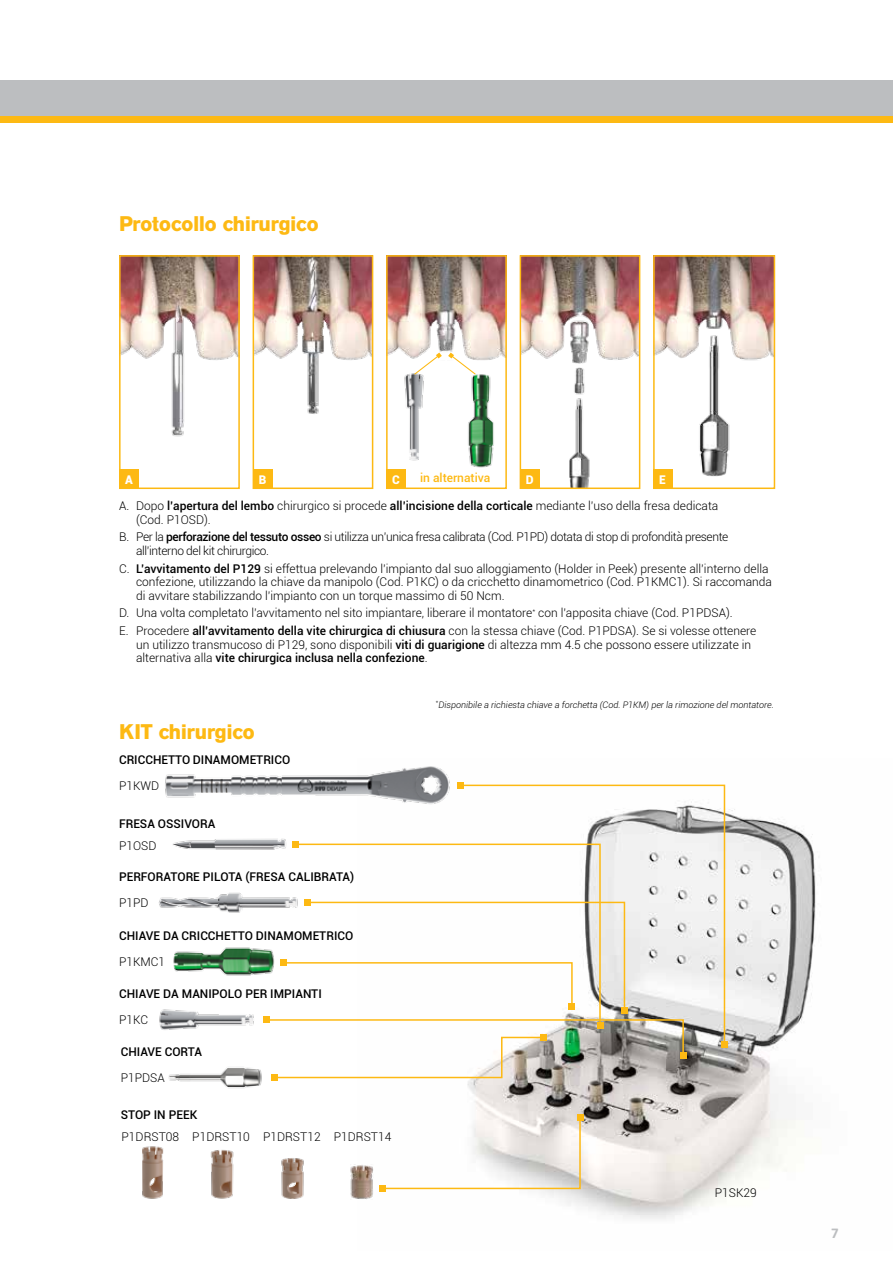
<style>
.page{position:relative;width:893px;height:1263px;background:#fff}
.page>*{position:absolute;margin:0;border:0;box-sizing:border-box;transform-origin:0 0}
.t1{font:700 21px "AG Old Face";color:#fdb913}
.t2{font:700 15px "Calibri";color:#bcbec0}
.t3{font:300 12px/13.5px "Roboto";color:#000}
.t4{font:500 12px "Roboto";color:#000}
.t5{font:300 12px/13.5px "Roboto";letter-spacing:-.03em;color:#000}
.t6{font:500 12px "Roboto";color:#fdb913}
.t7{font:900 12px "Roboto";color:#fff}
.t8{font:italic 300 9px "Roboto";color:#000}
.s1{font-weight:500}
</style>
<div class="page">
<div style="left:0;top:81px;width:893px;height:42px;background:#bcbec0"></div>
<div style="left:0;top:117px;width:893px;height:6px;background:#fdb913"></div>
<img style="left:379px;top:782px;width:437px;height:437px">
<img style="left:389px;top:258px;width:115px;height:102px">
<img style="left:122px;top:258px;width:115px;height:179px">
<div style="left:119px;top:255px;width:121px;height:234px;border:2px solid #fdb913"></div>
<img style="left:256px;top:258px;width:114px;height:156px">
<div style="left:253px;top:255px;width:120px;height:234px;border:2px solid #fdb913"></div>
<div style="left:386px;top:255px;width:121px;height:234px;border:2px solid #fdb913"></div>
<img style="left:523px;top:258px;width:114px;height:228px">
<div style="left:520px;top:255px;width:120px;height:234px;border:2px solid #fdb913"></div>
<img style="left:656px;top:258px;width:116px;height:219px">
<div style="left:653px;top:255px;width:122px;height:234px;border:2px solid #fdb913"></div>
<img style="left:165px;top:766px;width:292px;height:40px">
<svg style="left:459px;top:784px;width:267px;height:261px"></svg>
<svg style="left:721px;top:1041px;width:6px;height:6px"></svg>
<svg style="left:457px;top:782px;width:6px;height:6px"></svg>
<img style="left:172px;top:838px;width:114px;height:12px">
<img style="left:158px;top:892px;width:136px;height:21px">
<img style="left:173px;top:947px;width:90px;height:29px">
<img style="left:468px;top:374px;width:26px;height:94px">
<img style="left:159px;top:1009px;width:95px;height:21px">
<img style="left:404px;top:373px;width:20px;height:88px">
<div style="left:119px;top:469px;width:20px;height:20px;background:#fdb913"></div>
<div style="left:253px;top:469px;width:20px;height:20px;background:#fdb913"></div>
<div style="left:386px;top:469px;width:20px;height:20px;background:#fdb913"></div>
<div style="left:520px;top:469px;width:20px;height:20px;background:#fdb913"></div>
<div style="left:653px;top:469px;width:20px;height:20px;background:#fdb913"></div>
<img style="left:142px;top:1146px;width:21px;height:53px">
<img style="left:281px;top:1158px;width:23px;height:41px">
<img style="left:350px;top:1165px;width:23px;height:34px">
<img style="left:210px;top:1150px;width:24px;height:49px">
<svg style="left:294px;top:843px;width:307px;height:56px"></svg>
<svg style="left:293px;top:841px;width:6px;height:6px"></svg>
<img style="left:168px;top:1067px;width:94px;height:22px">
<svg style="left:380px;top:1114px;width:203px;height:77px"></svg>
<svg style="left:263px;top:899px;width:423px;height:181px"></svg>
<svg style="left:413px;top:353px;width:29px;height:23px"></svg>
<svg style="left:448px;top:353px;width:29px;height:23px"></svg>
<h1 class="t1" style="left:119px;top:211px;width:201px">Protocollo chirurgico</h1>
<p class="t6" style="left:420px;top:469px;width:72px">in alternativa</p>
<p class="t7" style="left:125px;top:471px;width:9px">A</p>
<p class="t7" style="left:259px;top:471px;width:9px">B</p>
<p class="t7" style="left:392px;top:471px;width:9px">C</p>
<p class="t7" style="left:526px;top:471px;width:9px">D</p>
<p class="t7" style="left:659px;top:471px;width:8px">E</p>
<p class="t3" style="left:136px;top:499px;width:584px;text-indent:-17px">A. Dopo <span class="s1">l’apertura del lembo</span> chirurgico si procede <span class="s1">all’incisione della corticale</span> mediante l’uso della fresa dedicata (Cod. P1OSD).</p>
<p class="t5" style="left:136px;top:530px;width:594px;text-indent:-17px">B. Per la <span class="s1">perforazione del tessuto osseo</span> si utilizza un’unica fresa calibrata (Cod. P1PD) dotata di stop di profondità presente all’interno del kit chirurgico.</p>
<p class="t3" style="left:136px;top:561px;width:637px;text-indent:-17px">C. <span class="s1">L’avvitamento del P129</span> si effettua prelevando l’impianto dal suo alloggiamento (Holder in Peek) presente all’interno della confezione, utilizzando la chiave da manipolo (Cod. P1KC) o da cricchetto dinamometrico (Cod. P1KMC1). Si raccomanda di avvitare stabilizzando l’impianto con un torque massimo di 50 Ncm.</p>
<p class="t3" style="left:119px;top:604px;width:639px;line-height:17.7px">D. Una volta completato l’avvitamento nel sito impiantare, liberare il montatore<sup>*</sup> con l’apposita chiave (Cod. P1PDSA).<br>E. Procedere <span class="s1">all’avvitamento della vite chirurgica di chiusura</span> con la stessa chiave (Cod. P1PDSA). Se si volesse ottenere</p>
<p class="t3" style="left:136px;top:637px;width:617px">un utilizzo transmucoso di P129, sono disponibili <span class="s1">viti di guarigione</span> di altezza mm 4.5 che possono essere utilizzate in alternativa alla <span class="s1">vite chirurgica inclusa nella confezione</span>.</p>
<h1 class="t1" style="left:119px;top:719px;width:137px">KIT chirurgico</h1>
<p class="t4" style="left:119px;top:751px;width:173px">CRICCHETTO DINAMOMETRICO</p>
<p class="t3" style="left:119px;top:778px;width:42px">P1KWD</p>
<p class="t4" style="left:119px;top:815px;width:98px">FRESA OSSIVORA</p>
<p class="t3" style="left:119px;top:838px;width:39px">P1OSD</p>
<p class="t4" style="left:119px;top:868px;width:237px">PERFORATORE PILOTA (FRESA CALIBRATA)</p>
<p class="t3" style="left:119px;top:896px;width:31px">P1PD</p>
<p class="t4" style="left:119px;top:927px;width:236px">CHIAVE DA CRICCHETTO DINAMOMETRICO</p>
<p class="t3" style="left:119px;top:955px;width:48px">P1KMC1</p>
<p class="t4" style="left:119px;top:985px;width:204px">CHIAVE DA MANIPOLO PER IMPIANTI</p>
<p class="t3" style="left:119px;top:1012px;width:30px">P1KC</p>
<p class="t4" style="left:121px;top:1043px;width:83px">CHIAVE CORTA</p>
<p class="t3" style="left:121px;top:1071px;width:46px">P1PDSA</p>
<p class="t4" style="left:121px;top:1106px;width:78px">STOP IN PEEK</p>
<p class="t3" style="left:122px;top:1130px;width:271px">P1DRST08 P1DRST10 P1DRST12 P1DRST14</p>
<p class="t8" style="left:436px;top:698px;width:339px"><sup>*</sup>Disponibile a richiesta chiave a forchetta (Cod. P1KM) per la rimozione del montatore.</p>
<p class="t3" style="left:715px;top:1186px;width:43px">P1SK29</p>
<p class="t2" style="left:831px;top:1224px;width:9px">7</p>
</div>
